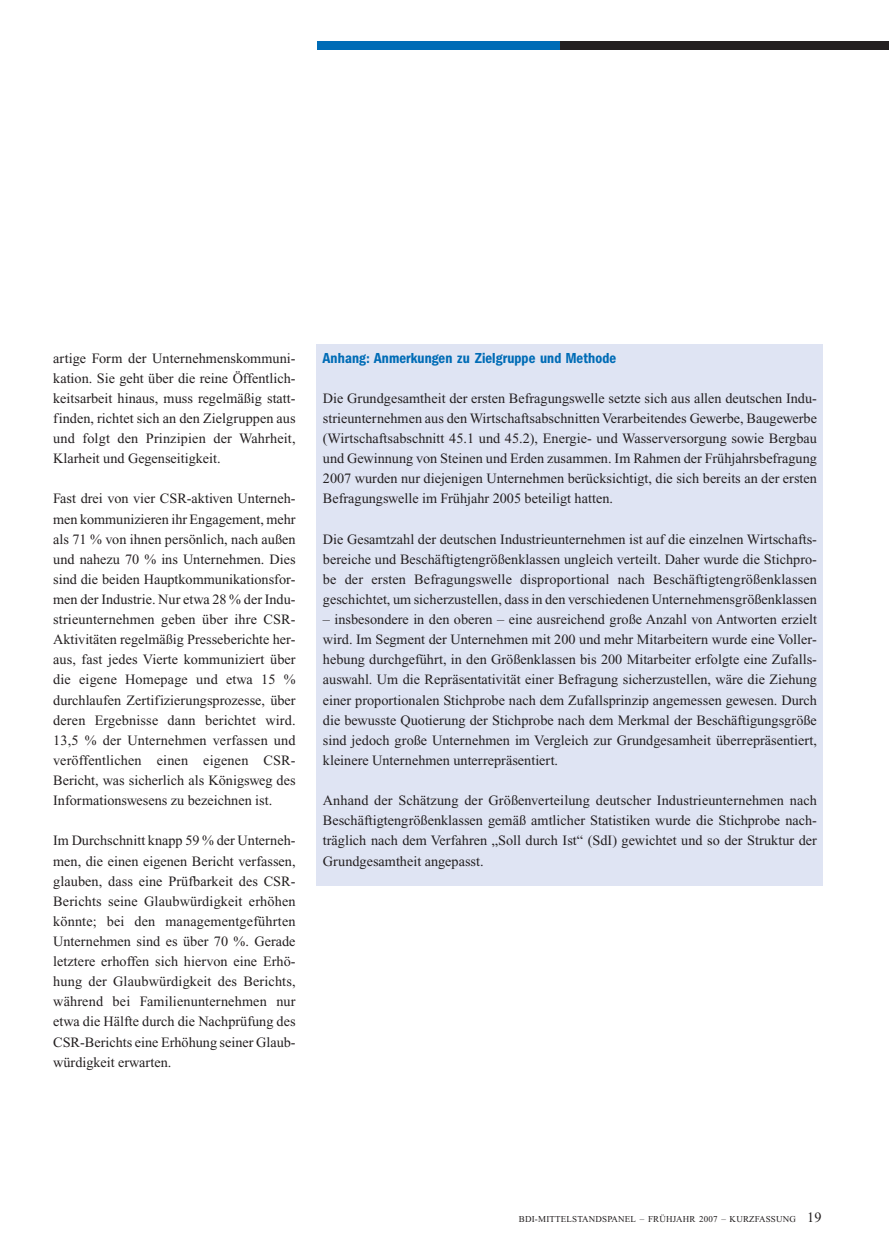
<style>
.page{position:relative;width:889px;height:1256px;background:#fff}
.page>*{position:absolute;margin:0;border:0;box-sizing:border-box;transform-origin:0 0}
.t1{font:15px "EY Gothic Cond Demi";color:#006cb6}
.t2{font:14.25px/20.1px "Times New Roman";color:#231f20;text-align:justify}
.t3{font:9px "Times New Roman";letter-spacing:.02em;color:#231f20}
.s1{font-size:14.25px}
</style>
<div class="page">
<svg style="left:316px;top:41px;width:573px;height:845px"></svg>
<p class="t2" style="left:53px;top:349px;width:244px">artige Form der Unternehmenskommuni&shy;kation. Sie geht über die reine Öffentlich&shy;keitsarbeit hinaus, muss regelmäßig statt&shy;finden, richtet sich an den Zielgruppen aus und folgt den Prinzipien der Wahrheit, Klarheit und Gegenseitigkeit.</p>
<p class="t2" style="left:53px;top:490px;width:244px">Fast drei von vier CSR-aktiven Unterneh&shy;men kommunizieren ihr Engagement, mehr als 71 % von ihnen persönlich, nach außen und nahezu 70 % ins Unternehmen. Dies sind die beiden Hauptkommunikationsfor&shy;men der Industrie. Nur etwa 28 % der Indu&shy;strieunternehmen geben über ihre CSR-Aktivitäten regelmäßig Presseberichte her&shy;aus, fast jedes Vierte kommuniziert über die eigene Homepage und etwa 15 % durchlaufen Zertifizierungsprozesse, über deren Ergebnisse dann berichtet wird.<br>13,5 % der Unternehmen verfassen und veröffentlichen einen eigenen CSR-Bericht, was sicherlich als Königsweg des Informationswesens zu bezeichnen ist.</p>
<p class="t2" style="left:53px;top:831px;width:244px">Im Durchschnitt knapp 59 % der Unterneh&shy;men, die einen eigenen Bericht verfassen, glauben, dass eine Prüfbarkeit des CSR-Berichts seine Glaubwürdigkeit erhöhen könnte; bei den managementgeführten Unternehmen sind es über 70 %. Gerade letztere erhoffen sich hiervon eine Erhö&shy;hung der Glaubwürdigkeit des Berichts, während bei Familienunternehmen nur etwa die Hälfte durch die Nachprüfung des CSR-Berichts eine Erhöhung seiner Glaub&shy;würdigkeit erwarten.</p>
<p class="t1" style="left:323px;top:352px;width:295px">Anhang: Anmerkungen zu Zielgruppe und Methode</p>
<p class="t2" style="left:323px;top:389px;width:495px">Die Grundgesamtheit der ersten Befragungswelle setzte sich aus allen deutschen Indu&shy;strieunternehmen aus den Wirtschaftsabschnitten Verarbeitendes Gewerbe, Baugewerbe (Wirtschaftsabschnitt 45.1 und 45.2), Energie- und Wasserversorgung sowie Bergbau und Gewinnung von Steinen und Erden zusammen. Im Rahmen der Frühjahrsbefragung 2007 wurden nur diejenigen Unternehmen berücksichtigt, die sich bereits an der ersten Befragungswelle im Frühjahr 2005 beteiligt hatten.</p>
<p class="t2" style="left:323px;top:530px;width:495px">Die Gesamtzahl der deutschen Industrieunternehmen ist auf die einzelnen Wirtschafts&shy;bereiche und Beschäftigtengrößenklassen ungleich verteilt. Daher wurde die Stichpro&shy;be der ersten Befragungswelle disproportional nach Beschäftigtengrößenklassen geschichtet, um sicherzustellen, dass in den verschiedenen Unternehmensgrößenklassen</p>
<p class="t2" style="left:323px;top:610px;width:495px">– insbesondere in den oberen – eine ausreichend große Anzahl von Antworten erzielt wird. Im Segment der Unternehmen mit 200 und mehr Mitarbeitern wurde eine Voller&shy;hebung durchgeführt, in den Größenklassen bis 200 Mitarbeiter erfolgte eine Zufalls&shy;auswahl. Um die Repräsentativität einer Befragung sicherzustellen, wäre die Ziehung einer proportionalen Stichprobe nach dem Zufallsprinzip angemessen gewesen. Durch die bewusste Quotierung der Stichprobe nach dem Merkmal der Beschäftigungsgröße sind jedoch große Unternehmen im Vergleich zur Grundgesamheit überrepräsentiert, kleinere Unternehmen unterrepräsentiert.</p>
<p class="t2" style="left:323px;top:791px;width:496px">Anhand der Schätzung der Größenverteilung deutscher Industrieunternehmen nach Beschäftigtengrößenklassen gemäß amtlicher Statistiken wurde die Stichprobe nach&shy;träglich nach dem Verfahren „Soll durch Ist“ (SdI) gewichtet und so der Struktur der Grundgesamtheit angepasst.</p>
<p class="t3" style="left:519px;top:1215px;width:304px">BDI-MITTELSTANDSPANEL – FRÜHJAHR 2007 – KURZFASSUNG <span class="s1">19</span></p>
</div>
